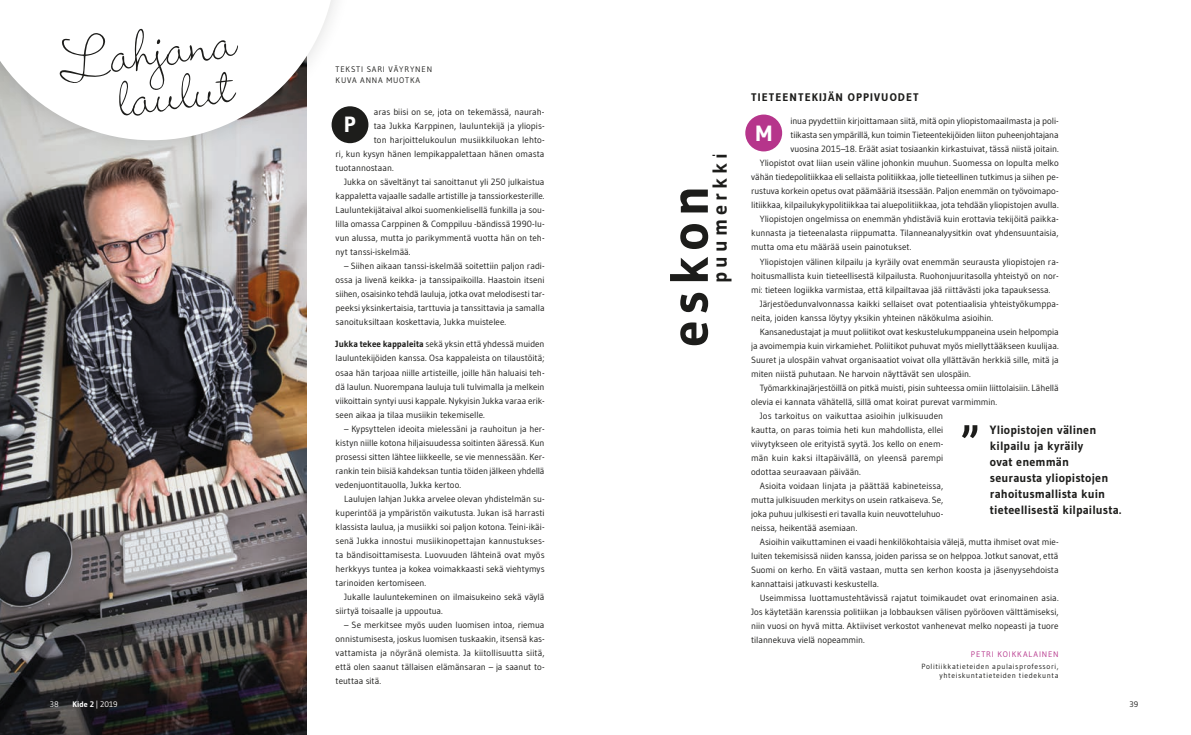
<style>
.page{position:relative;width:1191px;height:735px;background:#fff}
.page>*{position:absolute;margin:0;border:0;box-sizing:border-box;transform-origin:0 0}
.t1{font:300 69.6px "Wendy LP Std";color:#1d1d1b}
.t2{font:700 54px "Gudea";letter-spacing:.1em;color:#1d1d1b}
.t3{font:54px "Roboto";color:#1d1d1b}
.t4{font:51.7px "Gudea";color:#fff}
.t5{font:48.9px "Gudea";color:#fff}
.t6{font:700 22px "Gudea";color:#fff}
.t7{font:700 20.3px "Gudea";letter-spacing:.2em;color:#1d1d1b}
.t8{font:700 12px/16px "Gudea";letter-spacing:.01em;color:#1d1d1b}
.t9{font:700 11px "Gudea";letter-spacing:.1em;color:#1d1d1b}
.t10{font:9px/14px "Gudea";letter-spacing:-.005em;color:#1d1d1b;text-align:justify}
.t11{font:8px "Gudea";letter-spacing:.1em;color:#1d1d1b}
.t12{font:8px "Gudea";letter-spacing:.11em;color:#b6358b}
.t13{font:700 8px "Gudea";color:#fff}
.t14{font:8px "Gudea";color:#fff}
.t15{font:7.5px/9px "Gudea";letter-spacing:.08em;color:#1d1d1b;text-align:right}
.s1{font-weight:700}
.s2{font-weight:400}
</style>
<div class="page">
<img style="left:0;top:159px;width:306px;height:575px">
<div style="left:745px;top:114px;width:37px;height:37px;background:#b6358b;border-radius:50%"></div>
<div style="left:331px;top:106px;width:37px;height:37px;background:#1d1d1b;border-radius:50%"></div>
<div style="left:0;top:0;width:355px;height:159px;background:#1d1d1b;opacity:.15"></div>
<svg style="left:0;top:0;width:336px;height:140px"></svg>
<h1 class="t1" style="left:53px;top:22px;width:181px;rotate:-7deg">Lahjana</h1>
<h1 class="t1" style="left:114px;top:61px;width:118px;rotate:-7deg">laulut</h1>
<p class="t11" style="left:336px;top:64px;width:98px">TEKSTI SARI VÄYRYNEN</p>
<p class="t11" style="left:336px;top:75px;width:86px">KUVA ANNA MUOTKA</p>
<h3 class="t5" style="left:336px;top:95px;width:30px">A</h3>
<p class="t10" style="left:374px;top:104px;width:172px">aras biisi on se, jota on tekemässä, naurah-</p>
<h3 class="t6" style="left:344px;top:110px;width:13px">P</h3>
<p class="t10" style="left:374px;top:118px;width:172px">taa Jukka Karppinen, lauluntekijä ja yliopis-</p>
<p class="t10" style="left:374px;top:132px;width:172px">ton harjoittelukoulun musiikkiluokan lehto-</p>
<p class="t10" style="left:336px;top:146px;width:210px">ri, kun kysyn hänen lempikappalettaan hänen omasta</p>
<p class="t10" style="left:336px;top:160px;width:60px">tuotannostaan.</p>
<p class="t10" style="left:344px;top:174px;width:202px">Jukka on säveltänyt tai sanoittanut yli 250 julkaistua</p>
<p class="t10" style="left:336px;top:188px;width:210px">kappaletta vajaalle sadalle artistille ja tanssiorkesterille.</p>
<p class="t10" style="left:336px;top:202px;width:210px">Lauluntekijätaival alkoi suomenkielisellä funkilla ja sou-</p>
<p class="t10" style="left:336px;top:216px;width:210px">lilla omassa Carppinen &amp; Comppiluu -bändissä 1990-lu-</p>
<p class="t10" style="left:336px;top:230px;width:210px">vun alussa, mutta jo parikymmentä vuotta hän on teh-</p>
<p class="t10" style="left:336px;top:244px;width:76px">nyt tanssi-iskelmää.</p>
<p class="t10" style="left:336px;top:258px;width:210px;text-indent:9px">– Siihen aikaan tanssi-iskelmää soitettiin paljon radi&shy;ossa ja livenä keikka- ja tanssipaikoilla. Haastoin itseni siihen, osaisinko tehdä lauluja, jotka ovat melodisesti tar&shy;peeksi yksinkertaisia, tarttuvia ja tanssittavia ja samalla sanoituksiltaan koskettavia, Jukka muistelee.</p>
<p class="t10" style="left:336px;top:337px;width:210px"><span class="s1">Jukka tekee kappaleita</span> sekä yksin että yhdessä muiden lauluntekijöiden kanssa. Osa kappaleista on tilaustöitä; osaa hän tarjoaa niille artisteille, joille hän haluaisi teh&shy;dä laulun. Nuorempana lauluja tuli tulvimalla ja melkein viikoittain syntyi uusi kappale. Nykyisin Jukka varaa erik&shy;seen aikaa ja tilaa musiikin tekemiselle.</p>
<p class="t10" style="left:336px;top:421px;width:210px;text-indent:9px">– Kypsyttelen ideoita mielessäni ja rauhoitun ja her&shy;kistyn niille kotona hiljaisuudessa soitinten ääressä. Kun prosessi sitten lähtee liikkeelle, se vie mennessään. Ker&shy;rankin tein biisiä kahdeksan tuntia töiden jälkeen yhdellä vedenjuontitauolla, Jukka kertoo.</p>
<p class="t10" style="left:336px;top:491px;width:210px;text-indent:9px">Laulujen lahjan Jukka arvelee olevan yhdistelmän su&shy;kuperintöä ja ympäristön vaikutusta. Jukan isä harrasti klassista laulua, ja musiikki soi paljon kotona. Teini-ikäi&shy;senä Jukka innostui musiikinopettajan kannustukses&shy;ta bändisoittamisesta. Luovuuden lähteinä ovat myös herkkyys tuntea ja kokea voimakkaasti sekä viehtymys tarinoiden kertomiseen.</p>
<p class="t10" style="left:336px;top:589px;width:210px;text-indent:9px">Jukalle lauluntekeminen on ilmaisukeino sekä väylä siirtyä toisaalle ja uppoutua.</p>
<p class="t10" style="left:336px;top:617px;width:210px;text-indent:9px">– Se merkitsee myös uuden luomisen intoa, riemua onnistumisesta, joskus luomisen tuskaakin, itsensä kas&shy;vattamista ja nöyränä olemista. Ja kiitollisuutta siitä, että olen saanut tällaisen elämänsaran – ja saanut to&shy;teuttaa sitä.</p>
<h3 class="t7" style="left:707px;top:283px;width:131px;rotate:-90deg">puumerkki</h3>
<h2 class="t2" style="left:655px;top:347px;width:163px;rotate:-90deg">eskon</h2>
<p class="t9" style="left:751px;top:90px;width:169px">TIETEENTEKIJÄN OPPIVUODET</p>
<h3 class="t4" style="left:757px;top:102px;width:30px">S</h3>
<p class="t10" style="left:790px;top:114px;width:270px">inua pyydettiin kirjoittamaan siitä, mitä opin yliopistomaailmasta ja poli-</p>
<h3 class="t6" style="left:756px;top:120px;width:18px">M</h3>
<p class="t10" style="left:790px;top:128px;width:270px">tiikasta sen ympärillä, kun toimin Tieteentekijöiden liiton puheenjohtajana</p>
<p class="t10" style="left:790px;top:142px;width:270px">vuosina 2015–18. Eräät asiat tosiaankin kirkastuivat, tässä niistä joitain.</p>
<p class="t10" style="left:759px;top:156px;width:300px">Yliopistot ovat liian usein väline johonkin muuhun. Suomessa on lopulta melko</p>
<p class="t10" style="left:751px;top:170px;width:309px">vähän tiedepolitiikkaa eli sellaista politiikkaa, jolle tieteellinen tutkimus ja siihen pe-</p>
<p class="t10" style="left:751px;top:184px;width:309px">rustuva korkein opetus ovat päämääriä itsessään. Paljon enemmän on työvoimapo-</p>
<p class="t10" style="left:751px;top:198px;width:309px">litiikkaa, kilpailukykypolitiikkaa tai aluepolitiikkaa, jota tehdään yliopistojen avulla.</p>
<p class="t10" style="left:759px;top:212px;width:300px">Yliopistojen ongelmissa on enemmän yhdistäviä kuin erottavia tekijöitä paikka-</p>
<p class="t10" style="left:751px;top:226px;width:309px">kunnasta ja tieteenalasta riippumatta. Tilanneanalyysitkin ovat yhdensuuntaisia,</p>
<p class="t10" style="left:751px;top:240px;width:162px">mutta oma etu määrää usein painotukset.</p>
<p class="t10" style="left:759px;top:254px;width:300px">Yliopistojen välinen kilpailu ja kyräily ovat enemmän seurausta yliopistojen ra-</p>
<p class="t10" style="left:751px;top:268px;width:309px">hoitusmallista kuin tieteellisestä kilpailusta. Ruohonjuuritasolla yhteistyö on nor-</p>
<p class="t10" style="left:751px;top:282px;width:301px">mi: tieteen logiikka varmistaa, että kilpailtavaa jää riittävästi joka tapauksessa.</p>
<p class="t10" style="left:759px;top:296px;width:300px">Järjestöedunvalvonnassa kaikki sellaiset ovat potentiaalisia yhteistyökumppa-</p>
<p class="t10" style="left:751px;top:310px;width:243px">neita, joiden kanssa löytyy yksikin yhteinen näkökulma asioihin.</p>
<p class="t10" style="left:759px;top:324px;width:300px">Kansanedustajat ja muut poliitikot ovat keskustelukumppaneina usein helpompia</p>
<p class="t10" style="left:751px;top:338px;width:309px">ja avoimempia kuin virkamiehet. Poliitikot puhuvat myös miellyttääkseen kuulijaa.</p>
<p class="t10" style="left:751px;top:352px;width:309px">Suuret ja ulospäin vahvat organisaatiot voivat olla yllättävän herkkiä sille, mitä ja</p>
<p class="t10" style="left:751px;top:366px;width:221px">miten niistä puhutaan. Ne harvoin näyttävät sen ulospäin.</p>
<p class="t10" style="left:759px;top:380px;width:300px">Työmarkkinajärjestöillä on pitkä muisti, pisin suhteessa omiin liittolaisiin. Lähellä</p>
<p class="t10" style="left:751px;top:394px;width:248px">olevia ei kannata vähätellä, sillä omat koirat purevat varmimmin.</p>
<p class="t10" style="left:759px;top:408px;width:185px">Jos tarkoitus on vaikuttaa asioihin julkisuuden</p>
<p class="t10" style="left:751px;top:422px;width:194px">kautta, on paras toimia heti kun mahdollista, ellei</p>
<p class="t10" style="left:751px;top:436px;width:194px">viivytykseen ole erityistä syytä. Jos kello on enem-</p>
<p class="t10" style="left:751px;top:450px;width:194px">män kuin kaksi iltapäivällä, on yleensä parempi</p>
<p class="t10" style="left:751px;top:464px;width:111px">odottaa seuraavaan päivään.</p>
<p class="t10" style="left:759px;top:478px;width:185px">Asioita voidaan linjata ja päättää kabineteissa,</p>
<p class="t10" style="left:751px;top:492px;width:194px">mutta julkisuuden merkitys on usein ratkaiseva. Se,</p>
<p class="t10" style="left:751px;top:506px;width:194px">joka puhuu julkisesti eri tavalla kuin neuvotteluhuo-</p>
<p class="t10" style="left:751px;top:520px;width:108px">neissa, heikentää asemiaan.</p>
<p class="t10" style="left:759px;top:534px;width:300px">Asioihin vaikuttaminen ei vaadi henkilökohtaisia välejä, mutta ihmiset ovat mie-</p>
<p class="t10" style="left:751px;top:548px;width:309px">luiten tekemisissä niiden kanssa, joiden parissa se on helppoa. Jotkut sanovat, että</p>
<p class="t10" style="left:751px;top:562px;width:309px">Suomi on kerho. En väitä vastaan, mutta sen kerhon koosta ja jäsenyysehdoista</p>
<p class="t10" style="left:751px;top:576px;width:129px">kannattaisi jatkuvasti keskustella.</p>
<p class="t10" style="left:759px;top:590px;width:300px">Useimmissa luottamustehtävissä rajatut toimikaudet ovat erinomainen asia.</p>
<p class="t10" style="left:751px;top:604px;width:309px">Jos käytetään karenssia politiikan ja lobbauksen välisen pyöröoven välttämiseksi,</p>
<p class="t10" style="left:751px;top:618px;width:309px">niin vuosi on hyvä mitta. Aktiiviset verkostot vanhenevat melko nopeasti ja tuore</p>
<p class="t10" style="left:751px;top:632px;width:115px">tilannekuva vielä nopeammin.</p>
<h2 class="t3" style="left:960px;top:408px;width:21px">”</h2>
<h3 class="t8" style="left:990px;top:421px;width:133px">Yliopistojen välinen kilpailu ja kyräily<br>ovat enemmän seurausta yliopistojen rahoitusmallista kuin tieteellisestä kilpailusta.</h3>
<p class="t12" style="left:971px;top:649px;width:89px">PETRI KOIKKALAINEN</p>
<p class="t15" style="left:921px;top:661px;width:139px">Politiikkatieteiden apulaisprofessori, yhteiskuntatieteiden tiedekunta</p>
<p class="t14" style="left:50px;top:698px;width:10px">38</p>
<p class="t13" style="left:73px;top:698px;width:47px">Kide 2 <span class="s2">| 2019</span></p>
<p class="t11" style="left:1129px;top:698px;width:10px">39</p>
</div>
